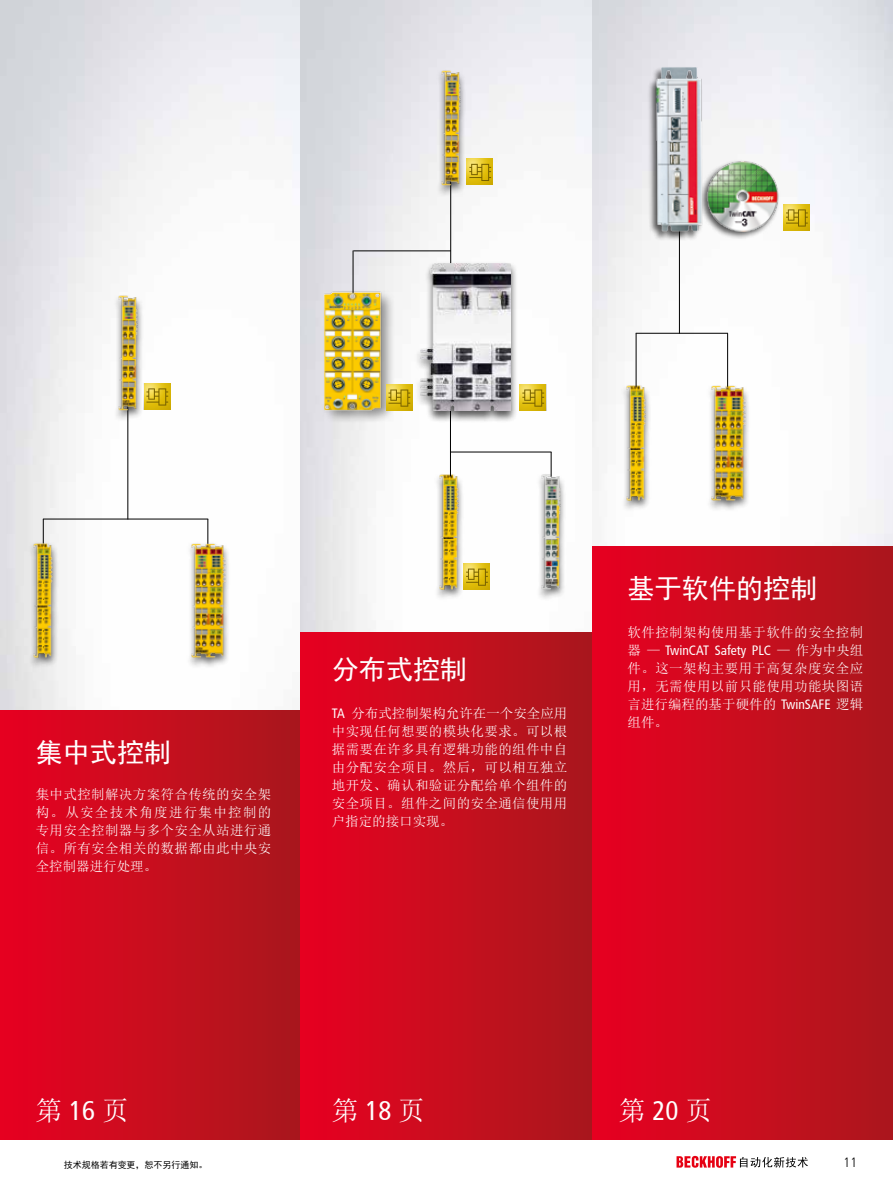
<style>
.page{position:relative;width:893px;height:1191px;background:#fff}
.page>*{position:absolute;margin:0;border:0;box-sizing:border-box;transform-origin:0 0}
.t1{font:27px "Sim Hei";letter-spacing:.005em;color:#fff}
.t2{font:27px "Sim Sun";color:#fff}
.t3{font:13.5px/18px "Sim Sun";letter-spacing:.03em;color:#fff;text-align:justify}
.t4{font:condensed 13.5px "Frutiger";color:#fff}
.t5{font:300 condensed 13.5px "Frutiger LT Pro";color:#000}
.t6{font:9px "Sim Hei";color:#000}
.s1{font-family:"Frutiger";font-stretch:condensed}
.s2{font-family:"Sim Sun";font-stretch:normal}
</style>
<div class="page">
<img style="left:1px;top:0;width:299px;height:711px">
<svg style="left:300px;top:0;width:292px;height:1140px"></svg>
<img style="left:0;top:0;width:1px;height:1140px">
<svg style="left:592px;top:0;width:301px;height:546px;fill:#f5f5f8"></svg>
<div style="left:0;top:711px;width:300px;height:429px;background:linear-gradient(to right,#e80120,#a9191c)"></div>
<div style="left:301px;top:633px;width:292px;height:507px;background:linear-gradient(to right,#e80120,#a8191c)"></div>
<div style="left:592px;top:546px;width:301px;height:594px;background:linear-gradient(to right,#e80020,#ab181c)"></div>
<div style="left:322px;top:289px;width:73px;height:135px;background:#000;opacity:.41"></div>
<img style="left:324px;top:283px;width:66px;height:127px">
<div style="left:433px;top:473px;width:32px;height:128px;background:#000;opacity:.65"></div>
<img style="left:438px;top:474px;width:22px;height:117px">
<div style="left:535px;top:473px;width:32px;height:128px;background:#000;opacity:.65"></div>
<img style="left:540px;top:474px;width:21px;height:117px">
<div style="left:620px;top:384px;width:32px;height:128px;background:#000;opacity:.65"></div>
<img style="left:625px;top:384px;width:21px;height:117px">
<div style="left:705px;top:384px;width:46px;height:128px;background:#000;opacity:.65"></div>
<img style="left:711px;top:384px;width:34px;height:117px">
<hr style="left:636px;top:333px;width:1px;height:54px;background:#000">
<hr style="left:679px;top:204px;width:1px;height:130px;background:#000">
<hr style="left:727px;top:333px;width:1px;height:54px;background:#000">
<hr style="left:636px;top:333px;width:92px;height:1px;background:#000">
<div style="left:699px;top:159px;width:81px;height:80px;background:#000;opacity:.65"></div>
<img style="left:706px;top:161px;width:74px;height:70px">
<div style="left:647px;top:66px;width:56px;height:175px;background:#000;opacity:.65"></div>
<img style="left:652px;top:67px;width:50px;height:164px">
<hr style="left:450px;top:451px;width:101px;height:1px;background:#000">
<hr style="left:353px;top:250px;width:98px;height:1px;background:#000">
<hr style="left:450px;top:386px;width:1px;height:90px;background:#000">
<hr style="left:450px;top:166px;width:1px;height:101px;background:#000">
<svg style="left:551px;top:452px;width:1px;height:25px"></svg>
<hr style="left:353px;top:250px;width:1px;height:43px;background:#000">
<hr style="left:43px;top:518px;width:165px;height:1px;background:#000">
<hr style="left:127px;top:361px;width:1px;height:158px;background:#000">
<hr style="left:43px;top:519px;width:1px;height:68px;background:#000">
<hr style="left:207px;top:519px;width:1px;height:68px;background:#000">
<div style="left:112px;top:294px;width:33px;height:128px;background:#000;opacity:.65"></div>
<img style="left:118px;top:294px;width:21px;height:117px">
<div style="left:27px;top:541px;width:33px;height:128px;background:#000;opacity:.65"></div>
<img style="left:33px;top:542px;width:21px;height:117px">
<div style="left:185px;top:541px;width:46px;height:128px;background:#000;opacity:.65"></div>
<img style="left:191px;top:542px;width:34px;height:117px">
<img style="left:144px;top:383px;width:26px;height:26px">
<svg style="left:144px;top:383px;width:24px;height:23px"></svg>
<img style="left:467px;top:159px;width:26px;height:26px">
<svg style="left:467px;top:159px;width:24px;height:23px"></svg>
<img style="left:783px;top:204px;width:27px;height:26px">
<svg style="left:783px;top:204px;width:25px;height:23px"></svg>
<img style="left:464px;top:563px;width:26px;height:26px">
<svg style="left:464px;top:563px;width:24px;height:23px"></svg>
<img style="left:386px;top:384px;width:26px;height:26px">
<svg style="left:386px;top:384px;width:24px;height:23px"></svg>
<img style="left:520px;top:384px;width:26px;height:26px">
<svg style="left:520px;top:384px;width:24px;height:23px"></svg>
<div style="left:435px;top:69px;width:32px;height:128px;background:#000;opacity:.65"></div>
<img style="left:441px;top:70px;width:21px;height:117px">
<div style="left:414px;top:261px;width:104px;height:162px;background:#000;opacity:.65"></div>
<img style="left:420px;top:263px;width:91px;height:147px">
<svg style="left:676px;top:1155px;width:132px;height:12px"></svg>
<h1 class="t1" style="left:36px;top:738px;width:137px">集中式控制</h1>
<p class="t3" style="left:36px;top:785px;width:237px">集中式控制解决方案符合传统的安全架构。从安全技术角度进行集中控制的专用安全控制器与多个安全从站进行通信。所有安全相关的数据都由此中央安全控制器进行处理。</p>
<h1 class="t1" style="left:332px;top:656px;width:137px">分布式控制</h1>
<p class="t3" style="left:332px;top:704px;width:237px"><span class="s1">TA</span> 分布式控制架构允许在一个安全应用中实现任何想要的模块化要求。可以根据需要在许多具有逻辑功能的组件中自由分配安全项目。然后，可以相互独立地开发、确认和验证分配给单个组件的安全项目。组件之间的安全通信使用用户指定的接口实现。</p>
<h1 class="t1" style="left:628px;top:574px;width:191px">基于软件的控制</h1>
<p class="t3" style="left:628px;top:623px;width:237px">软件控制架构使用基于软件的安全控制</p>
<p class="t4" style="left:628px;top:642px;width:237px"><span class="s2">器 —</span> TwinCAT Safety PLC <span class="s2">— 作为中央组</span></p>
<p class="t3" style="left:628px;top:659px;width:237px">件。这一架构主要用于高复杂度安全应用，无需使用以前只能使用功能块图语言进行编程的基于硬件的 <span class="s1">TwinSAFE</span> 逻辑组件。</p>
<h1 class="t2" style="left:35px;top:1096px;width:95px">第 <span class="s1">16</span> 页</h1>
<h1 class="t2" style="left:332px;top:1096px;width:95px">第 <span class="s1">18</span> 页</h1>
<h1 class="t2" style="left:619px;top:1096px;width:95px">第 <span class="s1">20</span> 页</h1>
<p class="t6" style="left:64px;top:1160px;width:145px">技术规格若有变更，恕不另行通知。</p>
<p class="t5" style="left:844px;top:1154px;width:15px">11</p>
</div>
